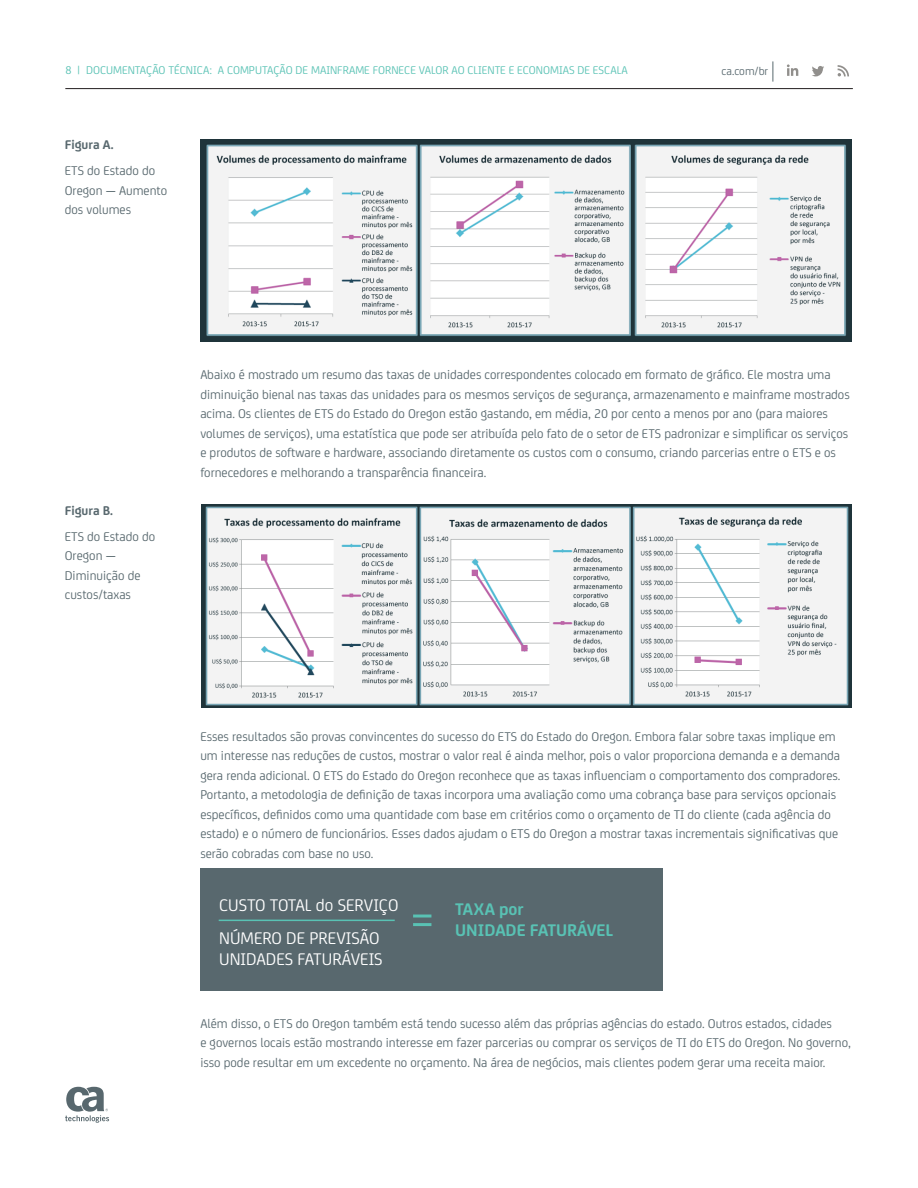
<style>
.page{position:relative;width:918px;height:1188px;background:#fff}
.page>*{position:absolute;margin:0;border:0;box-sizing:border-box;transform-origin:0 0}
.t1{font:18px "CA Sans";color:#fff}
.t2{font:700 18px/21px "CA Sans";color:#59c2b4}
.t3{font:13.5px/19.5px "CA Sans";color:#58686e}
.t4{font:700 13.5px "CA Sans";color:#58686e}
.t5{font:12px "CA Sans";color:#59c2b4}
.t6{font:12px "CA Sans";color:#58686e}
</style>
<div class="page">
<div style="left:200px;top:868px;width:463px;height:122px;background:#58686e"></div>
<hr style="left:219px;top:920px;width:176px;height:1px;background:#59c2b4">
<hr style="left:413px;top:915px;width:18px;height:3px;background:#59c2b4">
<hr style="left:413px;top:923px;width:18px;height:3px;background:#59c2b4">
<hr style="left:65px;top:88px;width:788px;height:1px;background:#231f20">
<svg style="left:773px;top:61px;width:1px;height:21px"></svg>
<svg style="left:787px;top:64px;width:11px;height:12px"></svg>
<svg style="left:838px;top:65px;width:11px;height:11px"></svg>
<svg style="left:812px;top:66px;width:12px;height:10px"></svg>
<svg style="left:65px;top:1087px;width:44px;height:36px"></svg>
<img style="left:201px;top:505px;width:651px;height:202px">
<img style="left:200px;top:139px;width:652px;height:203px">
<p class="t5" style="left:65px;top:62px;width:563px">8 | Documentação técnica: A computação de mainframe fornece valor ao cliente e economias de escala</p>
<p class="t4" style="left:65px;top:135px;width:50px">Figura A.</p>
<p class="t3" style="left:65px;top:160px;width:104px">ETS do Estado do<br>Oregon — Aumento dos volumes</p>
<p class="t6" style="left:721px;top:62px;width:48px">ca.com/br</p>
<p class="t4" style="left:65px;top:500px;width:50px">Figura B.</p>
<p class="t3" style="left:65px;top:526px;width:92px">ETS do Estado do<br>Oregon —<br>Diminuição de custos/taxas</p>
<p class="t3" style="left:200px;top:364px;width:651px">Abaixo é mostrado um resumo das taxas de unidades correspondentes colocado em formato de gráfico. Ele mostra uma diminuição bienal nas taxas das unidades para os mesmos serviços de segurança, armazenamento e mainframe mostrados acima. Os clientes de ETS do Estado do Oregon estão gastando, em média, 20 por cento a menos por ano (para maiores volumes de serviços), uma estatística que pode ser atribuída pelo fato de o setor de ETS padronizar e simplificar os serviços e produtos de software e hardware, associando diretamente os custos com o consumo, criando parcerias entre o ETS e os fornecedores e melhorando a transparência financeira.</p>
<p class="t3" style="left:200px;top:726px;width:642px">Esses resultados são provas convincentes do sucesso do ETS do Estado do Oregon. Embora falar sobre taxas implique em um interesse nas reduções de custos, mostrar o valor real é ainda melhor, pois o valor proporciona demanda e a demanda gera renda adicional. O ETS do Estado do Oregon reconhece que as taxas influenciam o comportamento dos compradores.<br>Portanto, a metodologia de definição de taxas incorpora uma avaliação como uma cobrança base para serviços opcionais específicos, definidos como uma quantidade com base em critérios como o orçamento de TI do cliente (cada agência do estado) e o número de funcionários. Esses dados ajudam o ETS do Oregon a mostrar taxas incrementais significativas que serão cobradas com base no uso.</p>
<h1 class="t1" style="left:219px;top:892px;width:19px">CUSTO</h1>
<h1 class="t1" style="left:270px;top:892px;width:119px">TOTAL do SERVIÇO</h1>
<h1 class="t1" style="left:219px;top:925px;width:33px">NÚMERO</h1>
<h1 class="t1" style="left:286px;top:925px;width:76px">DE PREVISÃO</h1>
<h1 class="t1" style="left:219px;top:946px;width:57px">UNIDADES</h1>
<h1 class="t1" style="left:297px;top:946px;width:85px">FATURÁVEIS</h1>
<h1 class="t2" style="left:455px;top:897px;width:160px">TAXA por<br>UNIDADE FATURÁVEL</h1>
<p class="t3" style="left:200px;top:1013px;width:652px">Além disso, o ETS do Oregon também está tendo sucesso além das próprias agências do estado. Outros estados, cidades<br>e governos locais estão mostrando interesse em fazer parcerias ou comprar os serviços de TI do ETS do Oregon. No governo, isso pode resultar em um excedente no orçamento. Na área de negócios, mais clientes podem gerar uma receita maior.</p>
</div>
